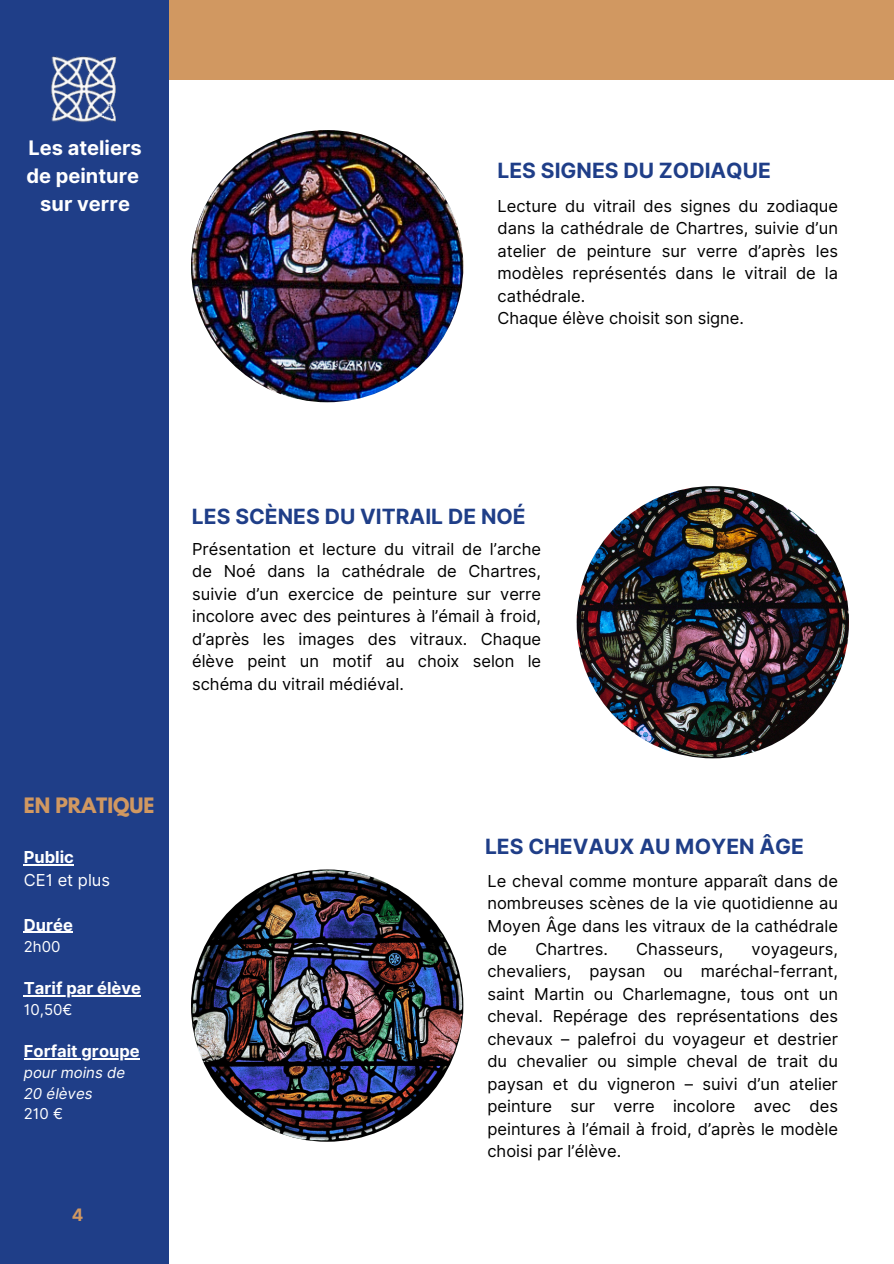
<style>
.page{position:relative;width:894px;height:1264px;background:#fff}
.page>*{position:absolute;margin:0;border:0;box-sizing:border-box;transform-origin:0 0}
.t1{font:700 21px "Inter";color:#1f3e88}
.t2{font:700 19.95px/27.9px "Inter";color:#fff;text-align:center}
.t3{font:700 18.75px "League Spartan";color:#d19861}
.t4{font:700 17.1px "Inter";color:#d19861}
.t5{font:16.5px/22.5px "Inter";color:#000;text-align:justify}
.t6{font:700 16.5px "Inter";color:#fff}
.t7{font:16.5px "Inter";color:#fff}
.t8{font:italic 15px "Inter";color:#fff}
.t9{font:15px "Inter";color:#fff}
</style>
<div class="page">
<img style="left:191px;top:130px;width:272px;height:272px;border-radius:50%">
<div style="left:144px;top:0;width:749px;height:79px;background:#d19861"></div>
<img style="left:576px;top:486px;width:272px;height:272px;border-radius:50%">
<img style="left:191px;top:869px;width:272px;height:272px;border-radius:50%">
<div style="left:0;top:0;width:168px;height:1263px;background:#1f3e88"></div>
<img style="left:51px;top:56px;width:66px;height:66px">
<hr style="left:24px;top:864px;width:50px;height:1px;background:#fff">
<hr style="left:24px;top:931px;width:49px;height:2px;background:#fff">
<hr style="left:24px;top:994px;width:117px;height:2px;background:#fff">
<hr style="left:24px;top:1057px;width:116px;height:2px;background:#fff">
<p class="t2" style="left:27px;top:134px;width:117px">Les ateliers de peinture sur verre</p>
<h3 class="t1" style="left:497px;top:158px;width:275px">LES SIGNES DU ZODIAQUE</h3>
<p class="t5" style="left:497px;top:194px;width:342px">Lecture du vitrail des signes du zodiaque dans la cathédrale de Chartres, suivie d’un atelier de peinture sur verre d’après les modèles représentés dans le vitrail de la cathédrale.</p>
<h2 class="t5" style="left:497px;top:307px;width:248px">Chaque élève choisit son signe.</h2>
<p class="t1" style="left:192px;top:503px;width:335px">LES SCÈNES DU VITRAIL DE NOÉ</p>
<p class="t5" style="left:192px;top:537px;width:350px">Présentation et lecture du vitrail de l’arche de Noé dans la cathédrale de Chartres, suivie d’un exercice de peinture sur verre incolore avec des peintures à l’émail à froid, d’après les images des vitraux. Chaque élève peint un motif au choix selon le schéma du vitrail médiéval.</p>
<h1 class="t3" style="left:24px;top:796px;width:132px">EN PRATIQUE</h1>
<p class="t6" style="left:24px;top:847px;width:52px">Public</p>
<p class="t7" style="left:24px;top:869px;width:88px">CE1 et plus</p>
<p class="t6" style="left:24px;top:914px;width:51px">Durée</p>
<p class="t9" style="left:24px;top:937px;width:38px">2h00</p>
<h1 class="t6" style="left:24px;top:977px;width:118px">Tarif par élève</h1>
<p class="t9" style="left:24px;top:1000px;width:50px">10,50€</p>
<p class="t6" style="left:24px;top:1040px;width:117px">Forfait groupe</p>
<p class="t8" style="left:24px;top:1063px;width:103px">pour moins de</p>
<h1 class="t8" style="left:24px;top:1084px;width:70px">20 élèves</h1>
<p class="t9" style="left:24px;top:1104px;width:41px">210 €</p>
<p class="t4" style="left:72px;top:1204px;width:13px">4</p>
<p class="t1" style="left:485px;top:834px;width:320px">LES CHEVAUX AU MOYEN ÂGE</p>
<p class="t5" style="left:487px;top:869px;width:352px">Le cheval comme monture apparaît dans de nombreuses scènes de la vie quotidienne au Moyen Âge dans les vitraux de la cathédrale de</p>
<p class="t5" style="left:535px;top:937px;width:74px">Chartres.</p>
<p class="t5" style="left:636px;top:937px;width:88px">Chasseurs,</p>
<p class="t5" style="left:487px;top:937px;width:352px;text-indent:264px">voyageurs, chevaliers, paysan ou maréchal-ferrant, saint Martin ou Charlemagne, tous ont un cheval. Repérage des représentations des chevaux – palefroi du voyageur et destrier du chevalier ou simple cheval de trait du paysan et du vigneron – suivi d’un atelier peinture sur verre incolore avec des peintures à l’émail à froid, d’après le modèle choisi par l’élève.</p>
</div>
